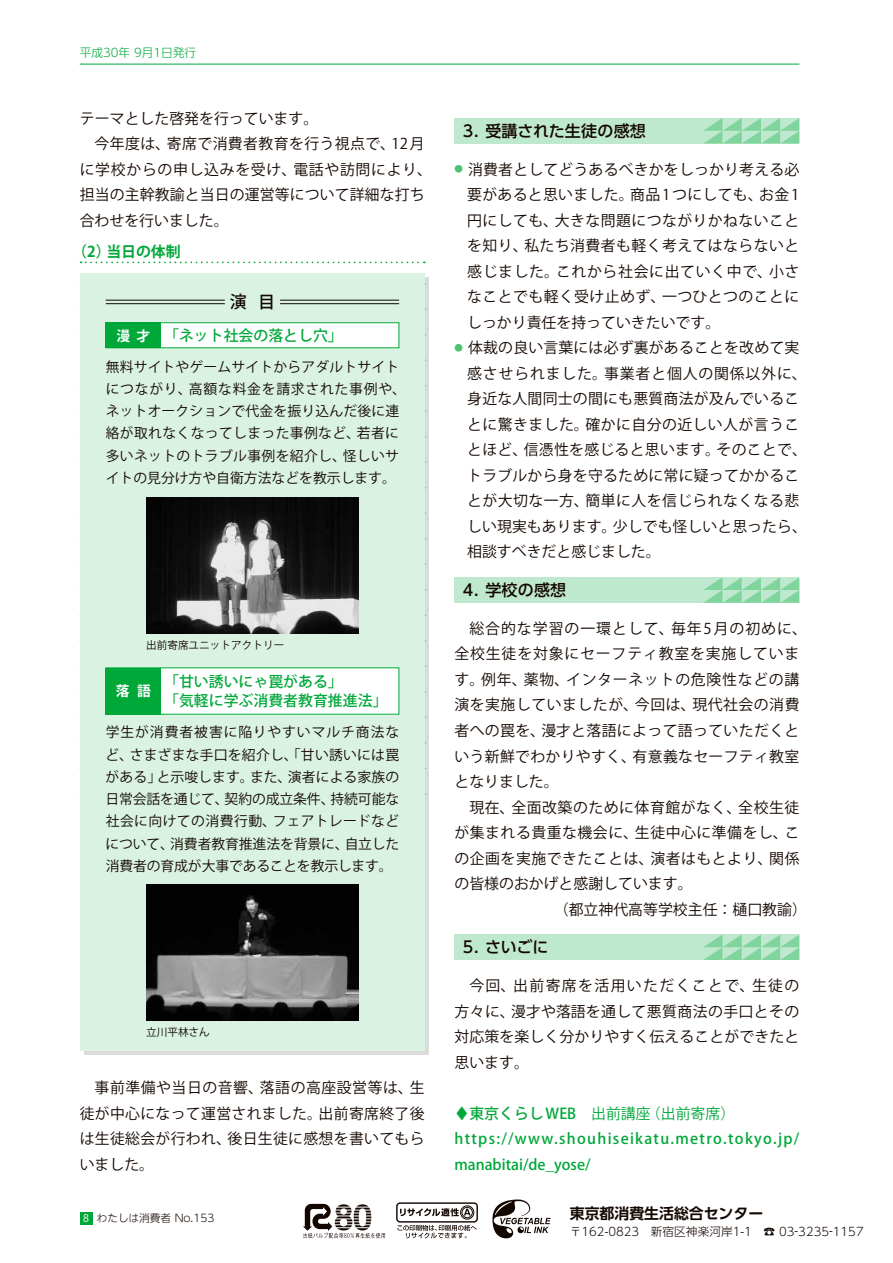
<style>
.page{position:relative;width:893px;height:1263px;background:#fff}
.page>*{position:absolute;margin:0;border:0;box-sizing:border-box;transform-origin:0 0}
.t1{font:500 16.95px "Koz Go Pr 6 N";color:#140700}
.t2{font:500 15.9px "UD Shin Go Pr 6 N";letter-spacing:.015em;color:#140700}
.t3{font:14.85px/25.5px "Koz Go Pr 6 N";letter-spacing:.02em;color:#140700;text-align:justify}
.t4{font:500 14.85px/25.5px "Koz Go Pr 6 N";letter-spacing:.085em;color:#00a83a}
.t5{font:14.85px "Koz Go Pr 6 N";color:#140700}
.t6{font:500 14.85px/19.2px "Koz Go Pr 6 N";color:#00a83a}
.t7{font:14.85px "Koz Go Pr 6 N";letter-spacing:.045em;color:#140700}
.t8{font:700 14.85px "UD Shin Go Pr 6 N De";color:#140700}
.t9{font:700 14.85px "Koz Go Pr 6 N";color:#00a83a}
.t10{font:13.8px/22.4px "Koz Go Pr 6 N";letter-spacing:.01em;color:#140700}
.t11{font:700 13.8px "Koz Go Pr 6 N";color:#fff}
.t12{font:300 11.7px "UD Shin Go Pr 6 N";color:#140700}
.t13{font:300 11.7px "UD Shin Go Pr 6 N";color:#00a83a}
.t14{font:10.65px "Koz Go Pr 6 N";color:#140700}
.t15{font:300 10.65px "UD Shin Go NT Pr 6 N";color:#140700}
.s1{font-weight:700;font-size:13.8px;color:#fff}
.s2{font-family:"Koz Go Pr 6 N";font-weight:400;color:#fff}
.s3{font-weight:400}
.s4{font-family:"UD Shin Go NT Pr 6 N"}
</style>
<div class="page">
<div style="left:80px;top:1212px;width:12px;height:13px;background:#00a83a"></div>
<hr style="left:80px;top:64px;width:719px;height:1px;background:#00a83a">
<div style="left:454px;top:577px;width:345px;height:26px;background:#bfe9ce"></div>
<svg style="left:703px;top:577px;width:96px;height:26px"></svg>
<div style="left:454px;top:934px;width:345px;height:26px;background:#bfe9ce"></div>
<svg style="left:703px;top:934px;width:96px;height:26px"></svg>
<div style="left:454px;top:118px;width:345px;height:26px;background:#bfe9ce"></div>
<svg style="left:703px;top:118px;width:96px;height:26px"></svg>
<svg style="left:492px;top:1199px;width:59px;height:39px"></svg>
<svg style="left:303px;top:1204px;width:82px;height:34px"></svg>
<div style="left:396px;top:1202px;width:82px;height:20px;border:1px solid #140700;border-radius:3px"></div>
<svg style="left:397px;top:1205px;width:80px;height:33px"></svg>
<svg style="left:81px;top:261px;width:344px;height:2px"></svg>
<div style="left:80px;top:274px;width:345px;height:777px;background:#d9f2e2"></div>
<img style="left:146px;top:497px;width:213px;height:137px">
<hr style="left:106px;top:300px;width:119px;height:1px;background:#140700">
<hr style="left:106px;top:303px;width:119px;height:1px;background:#140700">
<hr style="left:280px;top:300px;width:119px;height:1px;background:#140700">
<hr style="left:280px;top:303px;width:119px;height:1px;background:#140700">
<img style="left:146px;top:884px;width:213px;height:136px">
<div style="left:106px;top:323px;width:293px;height:25px;background:#fff"></div>
<div style="left:106px;top:322px;width:293px;height:26px;border:1px solid #00a83a"></div>
<div style="left:106px;top:323px;width:55px;height:25px;background:#00a83a"></div>
<div style="left:106px;top:668px;width:293px;height:46px;background:#fff"></div>
<div style="left:106px;top:668px;width:55px;height:46px;background:#00a83a"></div>
<p class="t13" style="left:80px;top:43px;width:118px">平成30年 9月1日発行</p>
<p class="t5" style="left:80px;top:110px;width:251px">テーマとした啓発を行っています。　</p>
<p class="t3" style="left:95px;top:131px;width:331px">今年度は、寄席で消費者教育を行う視点で、12月</p>
<p class="t7" style="left:80px;top:161px;width:354px">に学校からの申し込みを受け、電話や訪問により、</p>
<p class="t3" style="left:80px;top:182px;width:346px">担当の主幹教諭と当日の運営等について詳細な打ち</p>
<p class="t5" style="left:80px;top:212px;width:150px">合わせを行いました。</p>
<p class="t9" style="left:72px;top:243px;width:110px">（2）当日の体制</p>
<p class="t1" style="left:230px;top:293px;width:47px">演 目</p>
<p class="t6" style="left:117px;top:326px;width:228px"><span class="s1">漫 才</span> 「ネット社会の落とし穴」</p>
<p class="t10" style="left:106px;top:356px;width:302px">無料サイトやゲームサイトからアダルトサイトにつながり、高額な料金を請求された事例や、ネットオークションで代金を振り込んだ後に連絡が取れなくなってしまった事例など、若者に多いネットのトラブル事例を紹介し、怪しいサイトの見分け方や自衛方法などを教示します。</p>
<p class="t14" style="left:146px;top:639px;width:140px">出前寄席ユニットアクトリー</p>
<p class="t11" style="left:116px;top:683px;width:36px">落 語</p>
<p class="t6" style="left:164px;top:672px;width:225px">「甘い誘いにゃ罠がある」<br>「気軽に学ぶ消費者教育推進法」</p>
<p class="t10" style="left:106px;top:721px;width:295px;text-align:justify">学生が消費者被害に陥りやすいマルチ商法など、さまざまな手口を紹介し、「甘い誘いには罠がある」と示唆します。また、演者による家族の日常会話を通じて、契約の成立条件、持続可能な社会に向けての消費行動、フェアトレードなどについて、消費者教育推進法を背景に、自立した消費者の育成が大事であることを教示します。</p>
<p class="t14" style="left:146px;top:1026px;width:65px">立川平林さん</p>
<p class="t3" style="left:80px;top:1075px;width:346px;text-indent:15px">事前準備や当日の音響、落語の高座設営等は、生徒が中心になって運営されました。出前寄席終了後は生徒総会が行われ、後日生徒に感想を書いてもらいました。</p>
<p class="t15" style="left:83px;top:1210px;width:133px"><span class="s2">8</span> わたしは消費者 No.153</p>
<p class="t2" style="left:463px;top:118px;width:184px">3. 受講された生徒の感想</p>
<p class="t3" style="left:467px;top:157px;width:334px;text-indent:-13px"><sup>●</sup> 消費者としてどうあるべきかをしっかり考える必要があると思いました。商品1つにしても、お金1円にしても、大きな問題につながりかねないことを知り、私たち消費者も軽く考えてはならないと感じました。これから社会に出ていく中で、小さなことでも軽く受け止めず、一つひとつのことにしっかり責任を持っていきたいです。</p>
<p class="t3" style="left:467px;top:335px;width:341px;text-align:left;text-indent:-13px"><sup>●</sup> 体裁の良い言葉には必ず裏があることを改めて実感させられました。事業者と個人の関係以外に、身近な人間同士の間にも悪質商法が及んでいることに驚きました。確かに自分の近しい人が言うことほど、信憑性を感じると思います。そのことで、トラブルから身を守るために常に疑ってかかることが大切な一方、簡単に人を信じられなくなる悲しい現実もあります。少しでも怪しいと思ったら、相談すべきだと感じました。</p>
<p class="t2" style="left:463px;top:577px;width:105px">4. 学校の感想</p>
<p class="t3" style="left:454px;top:616px;width:354px;text-align:left;text-indent:15px">総合的な学習の一環として、毎年5月の初めに、全校生徒を対象にセーフティ教室を実施しています。例年、薬物、インターネットの危険性などの講演を実施していましたが、今回は、現代社会の消費者への罠を、漫才と落語によって語っていただくという新鮮でわかりやすく、有意義なセーフティ教室となりました。</p>
<p class="t3" style="left:469px;top:795px;width:331px">現在、全面改築のために体育館がなく、全校生徒</p>
<p class="t3" style="left:454px;top:820px;width:347px">が集まれる貴重な機会に、生徒中心に準備をし、こ</p>
<p class="t3" style="left:454px;top:846px;width:347px">の企画を実施できたことは、演者はもとより、関係</p>
<p class="t5" style="left:454px;top:875px;width:240px">の皆様のおかげと感謝しています。</p>
<p class="t5" style="left:554px;top:901px;width:254px">（都立神代高等学校主任：樋口教諭）</p>
<p class="t2" style="left:463px;top:934px;width:87px">5. さいごに</p>
<p class="t3" style="left:454px;top:973px;width:346px;text-indent:15px">今回、出前寄席を活用いただくことで、生徒の方々に、漫才や落語を通して悪質商法の手口とその対応策を楽しく分かりやすく伝えることができたと思います。</p>
<p class="t4" style="left:454px;top:1101px;width:346px">♦東京くらし WEB　<span class="s3">出前講座（出前寄席）</span>https://www.shouhiseikatu.metro.tokyo.jp/ manabitai/de_yose/</p>
<p class="t8" style="left:570px;top:1201px;width:195px">東京都消費生活総合センター</p>
<p class="t12" style="left:570px;top:1222px;width:295px">〒162-0823　新宿区神楽河岸1-1　☎ <span class="s4">03-3235-1157</span></p>
</div>
